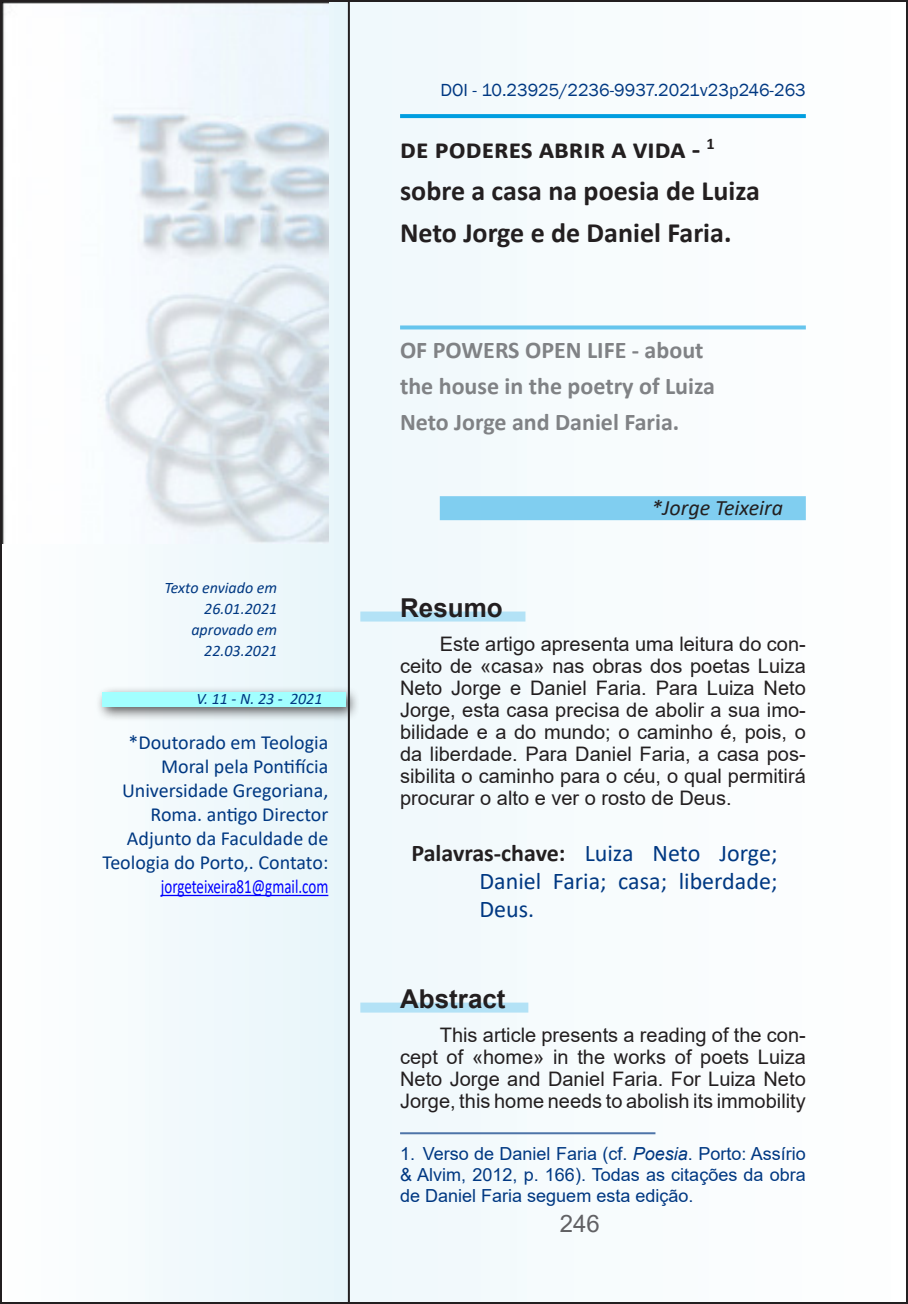
<style>
.page{position:relative;width:908px;height:1304px;background:#fff}
.page>*{position:absolute;margin:0;border:0;box-sizing:border-box;transform-origin:0 0}
.t1{font:700 28px/42px "Calibri";color:#231f20}
.t2{font:700 26px "Arial";color:#231f20}
.t3{font:700 24px/36px "Calibri";color:#808285}
.t4{font:24px/28px "Calibri";color:#003882;text-align:justify}
.t5{font:24px "Arial";color:#616164}
.t6{font:italic 22px "Calibri";color:#231f20}
.t7{font:20px/22px "Arial";color:#231f20;text-align:justify}
.t8{font:20px/24px "Calibri";color:#003882;text-align:right}
.t9{font:20px "Calibri";color:#00f;scale:.75 1}
.t10{font:18px/21px "Arial";color:#003882;text-align:justify}
.t11{font:18px "Franklin Gothic";color:#003882}
.t12{font:italic 16px/21px "Calibri";color:#003882;text-align:right}
.s1{font-weight:700;color:#231f20}
.s2{font-style:italic}
</style>
<div class="page">
<div style="left:1px;top:1px;width:905px;height:1302px;background:#f8fcfd"></div>
<div style="left:1px;top:1px;width:348px;height:1302px;background:#f1f9fc"></div>
<img style="left:3px;top:3px;width:325px;height:540px">
<div style="left:0;top:0;width:350px;height:1304px;border:2px solid #231f20"></div>
<div style="left:95px;top:685px;width:265px;height:37px;background:#231f20;opacity:.75"></div>
<div style="left:102px;top:692px;width:243px;height:15px;background:#a2ffff"></div>
<hr style="left:161px;top:895px;width:167px;height:1px;background:#00f">
<svg style="left:400px;top:114px;width:405px;height:4px;background:#05a0e0"></svg>
<svg style="left:400px;top:325px;width:405px;height:4px;background:#77cbee"></svg>
<div style="left:439px;top:496px;width:366px;height:24px;background:#80cef0"></div>
<div style="left:360px;top:612px;width:165px;height:10px;background:#b3e2f6"></div>
<div style="left:360px;top:1003px;width:168px;height:10px;background:#b3e2f6"></div>
<hr style="left:400px;top:1132px;width:255px;height:2px;background:#4d74a8">
<p class="t12" style="left:164px;top:576px;width:114px">Texto enviado em<br>26.01.2021 aprovado em<br>22.03.2021</p>
<p class="t12" style="left:196px;top:688px;width:127px">V. 11 - N. 23 - 2021</p>
<p class="t8" style="left:102px;top:730px;width:227px">*Doutorado em Teologia<br>Moral pela Pontifícia<br>Universidade Gregoriana,<br>Roma. antigo Director<br>Adjunto da Faculdade de<br>Teologia do Porto,. Contato:</p>
<p class="t9" style="left:161px;top:873px;width:225px">jorgeteixeira81@gmail.com</p>
<p class="t11" style="left:440px;top:78px;width:366px">DOI - 10.23925/2236-9937.2021v23p246-263</p>
<h1 class="t1" style="left:400px;top:127px;width:361px">de poderes abrir a vida - <sup>1 </sup>sobre a casa na poesia de Luiza<br>Neto Jorge e de Daniel Faria.</h1>
<p class="t3" style="left:400px;top:332px;width:316px">OF POWERS OPEN LIFE - about the house in the poetry of Luiza<br>Neto Jorge and Daniel Faria.</p>
<p class="t6" style="left:651px;top:492px;width:133px">*Jorge Teixeira</p>
<h2 class="t2" style="left:400px;top:590px;width:104px">Resumo</h2>
<p class="t7" style="left:400px;top:632px;width:407px;text-indent:40px">Este artigo apresenta uma leitura do con&shy;ceito de «casa» nas obras dos poetas Luiza Neto Jorge e Daniel Faria. Para Luiza Neto Jorge, esta casa precisa de abolir a sua imo&shy;bilidade e a do mundo; o caminho é, pois, o da liberdade. Para Daniel Faria, a casa pos&shy;sibilita o caminho para o céu, o qual permitirá procurar o alto e ver o rosto de Deus.</p>
<p class="t4" style="left:479px;top:838px;width:299px;text-indent:-68px"><span class="s1">Palavras-chave:</span> Luiza Neto Jorge; Daniel Faria; casa; liberdade; Deus.</p>
<h2 class="t2" style="left:400px;top:981px;width:107px">Abstract</h2>
<p class="t7" style="left:400px;top:1023px;width:407px;text-indent:40px">This article presents a reading of the con&shy;cept of «home» in the works of poets Luiza Neto Jorge and Daniel Faria. For Luiza Neto Jorge, this home needs to abolish its immobility</p>
<p class="t10" style="left:400px;top:1143px;width:407px">1. Verso de Daniel Faria (cf. <span class="s2">Poesia</span>. Porto: Assírio &amp; Alvim, 2012, p. 166). Todas as citações da obra de Daniel Faria seguem esta edição.</p>
<p class="t5" style="left:559px;top:1206px;width:42px">246</p>
</div>
